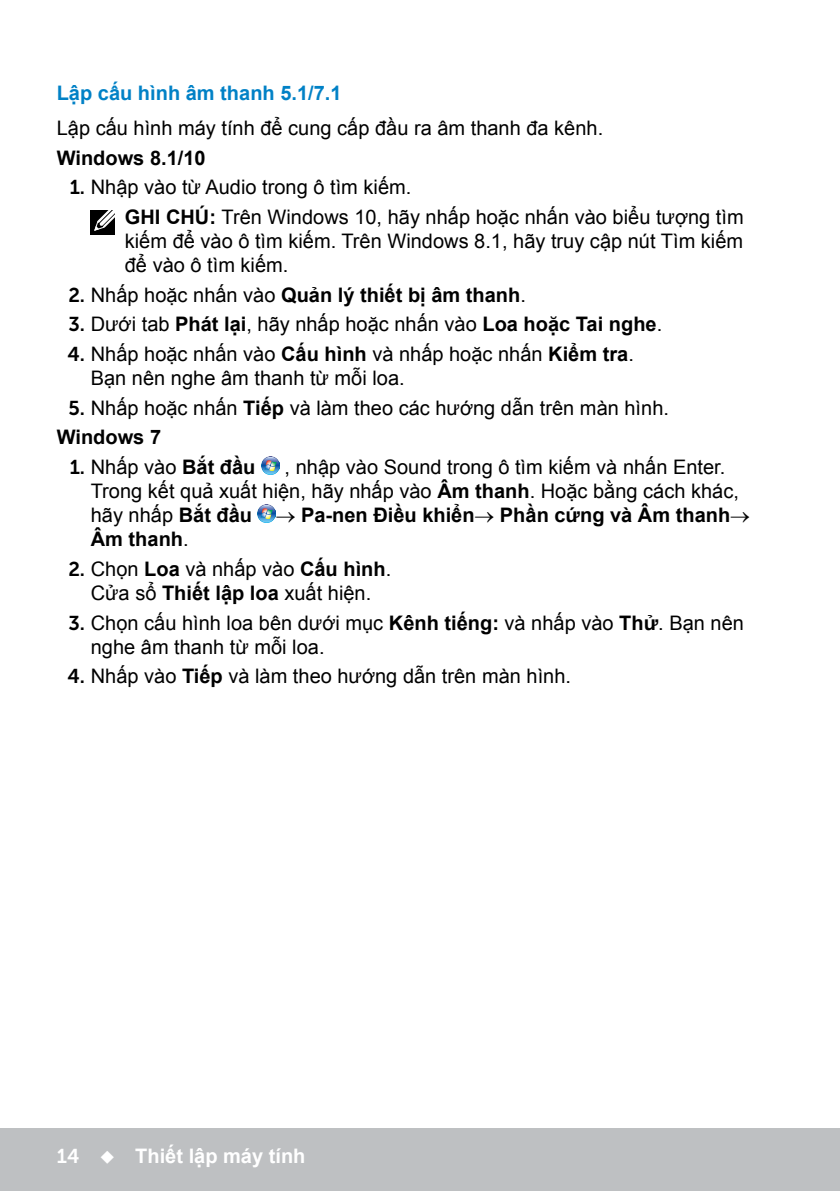
<style>
.page{position:relative;width:840px;height:1191px;background:#fff}
.page>*{position:absolute;margin:0;border:0;box-sizing:border-box;transform-origin:0 0}
.Note_indent{font:20px/24px "Arial";color:#000}
.Paragraph{font:700 20px "Arial";color:#000}
.Paragraph-2{font:20px "Arial";color:#000}
.Head3{font:700 20px "Arial";color:#0081c6}
.t1{font:700 20px "Arial";color:#fff}
.s1{font-family:"Museo Sans For Dell 700"}
.s2{font-weight:700}
.s3{font-family:"Museo Sans For Dell 700";font-weight:400}
.s4{font-weight:400}
</style>
<div class="page">
<div style="left:0;top:1128px;width:839px;height:63px;background:#bec0c2"></div>
<img style="left:261px;top:456px;width:18px;height:18px">
<img style="left:257px;top:504px;width:18px;height:18px">
<div style="left:91px;top:210px;width:24px;height:24px;background:#000"></div>
<svg style="left:94px;top:210px;width:21px;height:21px"></svg>
<p class="Head3" style="left:57px;top:79px;width:286px">Lập cấu hình âm thanh 5.1/7.1</p>
<p class="Paragraph-2" style="left:57px;top:115px;width:547px">Lập cấu hình máy tính để cung cấp đầu ra âm thanh đa kênh.</p>
<p class="Paragraph" style="left:57px;top:144px;width:150px">Windows 8.1/10</p>
<p class="Note_indent" style="left:70px;top:175px;width:343px"><span class="s1">1.</span> Nhập vào từ Audio trong ô tìm kiếm.</p>
<p class="Note_indent" style="left:125px;top:205px;width:620px;text-align:justify"><span class="s2">GHI CHÚ:</span> Trên Windows 10, hãy nhấp hoặc nhấn vào biểu tượng tìm kiếm để vào ô tìm kiếm. Trên Windows 8.1, hãy truy cập nút Tìm kiếm để vào ô tìm kiếm.</p>
<p class="Paragraph" style="left:68px;top:281px;width:459px"><span class="s3">2.</span> <span class="s4">Nhấp hoặc nhấn vào</span> Quản lý thiết bị âm thanh<span class="s4">.</span></p>
<p class="Note_indent" style="left:68px;top:312px;width:595px"><span class="s1">3.</span> Dưới tab <span class="s2">Phát lại</span>, hãy nhấp hoặc nhấn vào <span class="s2">Loa hoặc Tai nghe</span>.</p>
<p class="Note_indent" style="left:91px;top:342px;width:544px;text-indent:-23px"><span class="s1">4.</span> Nhấp hoặc nhấn vào <span class="s2">Cấu hình</span> và nhấp hoặc nhấn <span class="s2">Kiểm tra</span>.<br>Bạn nên nghe âm thanh từ mỗi loa.</p>
<p class="Note_indent" style="left:69px;top:396px;width:601px"><span class="s1">5.</span> Nhấp hoặc nhấn <span class="s2">Tiếp</span> và làm theo các hướng dẫn trên màn hình.</p>
<p class="Paragraph" style="left:57px;top:424px;width:106px">Windows 7</p>
<p class="Note_indent" style="left:70px;top:455px;width:187px"><span class="s1">1.</span> Nhấp vào <span class="s2">Bắt đầu</span></p>
<p class="Note_indent" style="left:91px;top:455px;width:660px;text-indent:194px">, nhập vào Sound trong ô tìm kiếm và nhấn Enter.<br>Trong kết quả xuất hiện, hãy nhấp vào <span class="s2">Âm thanh</span>. Hoặc bằng cách khác, hãy nhấp <span class="s2">Bắt đầu</span> → <span class="s2">Pa-nen Điều khiển</span>→ <span class="s2">Phần cứng và Âm thanh</span>→ <span class="s2">Âm thanh</span>.</p>
<p class="Note_indent" style="left:68px;top:557px;width:324px;text-align:center"><span class="s1">2.</span> Chọn <span class="s2">Loa</span> và nhấp vào <span class="s2">Cấu hình</span>.<br>Cửa sổ <span class="s2">Thiết lập loa</span> xuất hiện.</p>
<p class="Note_indent" style="left:91px;top:610px;width:654px;text-indent:-22px"><span class="s1">3.</span> Chọn cấu hình loa bên dưới mục <span class="s2">Kênh tiếng:</span> và nhấp vào <span class="s2">Thử</span>. Bạn nên nghe âm thanh từ mỗi loa.</p>
<p class="Note_indent" style="left:67px;top:664px;width:504px"><span class="s1">4.</span> Nhấp vào <span class="s2">Tiếp</span> và làm theo hướng dẫn trên màn hình.</p>
<p class="t1" style="left:57px;top:1142px;width:250px"><span class="s3">14</span> ◆ Thiết lập máy tính</p>
</div>
